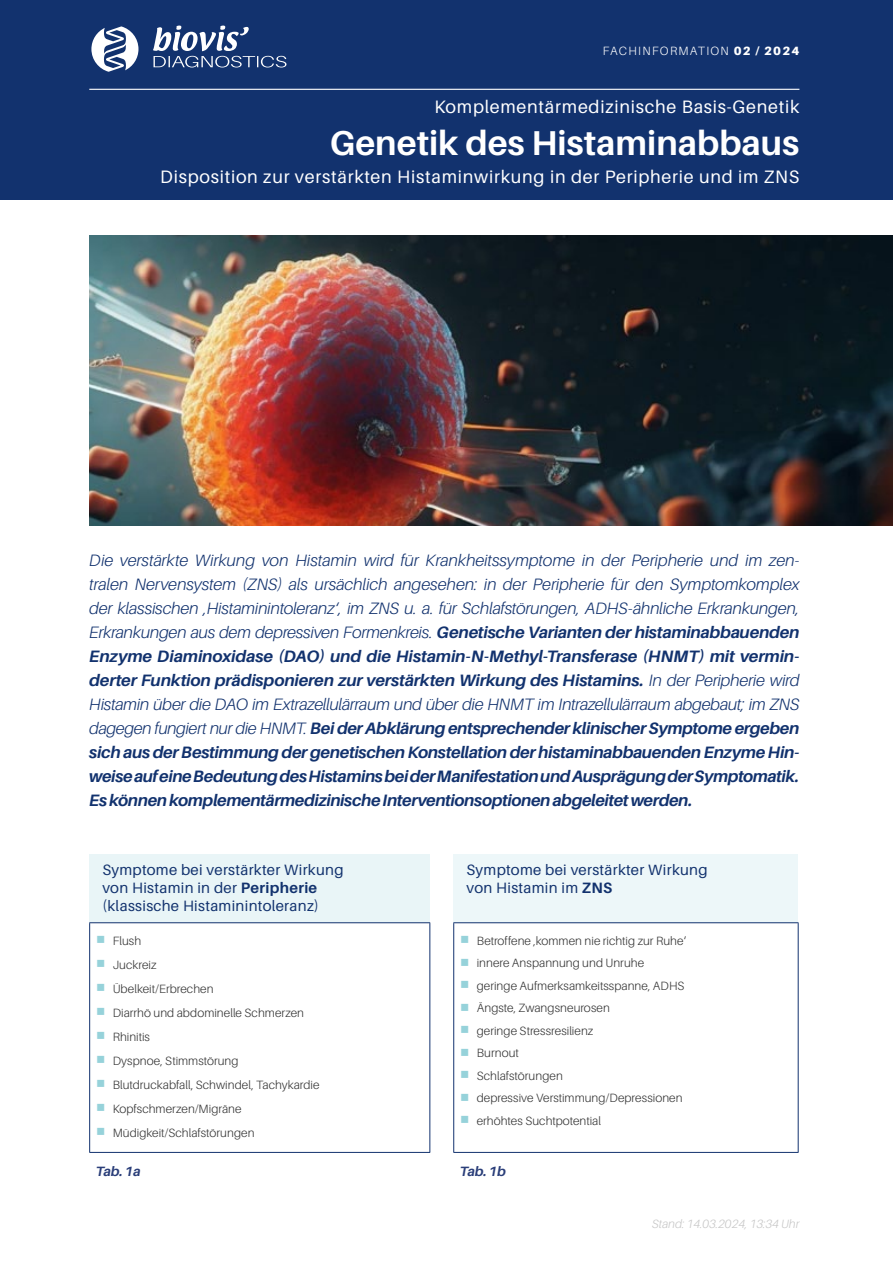
<style>
.page{position:relative;width:893px;height:1263px;background:#fff}
.page>*{position:absolute;margin:0;border:0;box-sizing:border-box;transform-origin:0 0}
.t1{font:700 34.5px "Aileron";color:#fff}
.t2{font:18px "Aileron";letter-spacing:.04em;color:#fff}
.iNTRO{font:italic 700 16.5px/24px "Aileron";letter-spacing:-.025em;color:#12326e;text-align:justify}
.Code___Price_Labels{font:15px/18px "Aileron";letter-spacing:.02em;color:#12326e}
.text{font:italic 700 13.5px "Aileron";letter-spacing:-.01em;color:#2a3e79}
.t3{font:300 12px "Aileron";letter-spacing:.005em;color:#333}
.t4{font:italic 300 12px "Aileron";color:#c6c6c6}
.t5{font:300 12px "Aileron";letter-spacing:.11em;color:#fff}
.s1{font-weight:900}
.s2{font-weight:300}
.s3{font-weight:700}
</style>
<div class="page">
<div style="left:0;top:0;width:893px;height:200px;background:#12326e"></div>
<hr style="left:89px;top:89px;width:710px;height:1px;background:#fff">
<img style="left:89px;top:236px;width:804px;height:289px">
<svg style="left:91px;top:26px;width:195px;height:46px"></svg>
<div style="left:90px;top:855px;width:340px;height:68px;background:#e9f5f7"></div>
<hr style="left:89px;top:1152px;width:341px;height:1px;background:#12326e">
<hr style="left:89px;top:923px;width:1px;height:229px;background:#12326e">
<hr style="left:89px;top:922px;width:341px;height:1px;background:#12326e">
<hr style="left:429px;top:923px;width:1px;height:229px;background:#12326e">
<div style="left:454px;top:855px;width:344px;height:68px;background:#edf7f9"></div>
<hr style="left:453px;top:923px;width:1px;height:229px;background:#12326e">
<hr style="left:453px;top:922px;width:345px;height:1px;background:#12326e">
<hr style="left:798px;top:923px;width:1px;height:229px;background:#12326e">
<hr style="left:453px;top:1152px;width:345px;height:1px;background:#12326e">
<p class="t5" style="left:603px;top:45px;width:198px">FACHINFORMATION <span class="s1">02 / 2024</span></p>
<p class="t2" style="left:434px;top:97px;width:367px">Komplementärmedizinische Basis-Genetik</p>
<p class="t1" style="left:330px;top:123px;width:471px">Genetik des Histaminabbaus</p>
<p class="t2" style="left:160px;top:167px;width:641px">Disposition zur verstärkten Histaminwirkung in der Peripherie und im ZNS</p>
<p class="iNTRO" style="left:89px;top:548px;width:712px"><span class="s2">Die verstärkte Wirkung von Histamin wird für Krankheitssymptome in der Peripherie und im zen&shy;tralen Nervensystem (ZNS) als ursächlich angesehen: in der Peripherie für den Symptomkomplex der klassischen ‚Histaminintoleranz‘, im ZNS u. a. für Schlafstörungen, ADHS-ähnliche Erkrankungen, Erkrankungen aus dem depressiven Formenkreis.</span> Genetische Varianten der histaminabbauenden Enzyme Diaminoxidase (DAO) und die Histamin-N-Methyl-Transferase (HNMT) mit vermin&shy;derter Funktion prädisponieren zur verstärkten Wirkung des Histamins. <span class="s2">In der Peripherie wird Histamin über die DAO im Extrazellulärraum und über die HNMT im Intrazellulärraum abgebaut; im ZNS dagegen fungiert nur die HNMT.</span> Bei der Abklärung entsprechender klinischer Symptome ergeben sich aus der Bestimmung der genetischen Konstellation der histaminabbauenden Enzyme Hin&shy;weise auf eine Bedeutung des Histamins bei der Manifestation und Ausprägung der Symptomatik.<br>Es können komplementärmedizinische Interventionsoptionen abgeleitet werden.</p>
<p class="Code___Price_Labels" style="left:102px;top:861px;width:243px">Symptome bei verstärkter Wirkung von Histamin in der <span class="s3">Peripherie </span>(klassische Histaminintoleranz)</p>
<p class="t3" style="left:113px;top:934px;width:30px">Flush</p>
<p class="t3" style="left:113px;top:958px;width:45px">Juckreiz</p>
<p class="t3" style="left:113px;top:982px;width:102px">Übelkeit/Erbrechen</p>
<p class="t3" style="left:113px;top:1006px;width:193px">Diarrhö und abdominelle Schmerzen</p>
<p class="t3" style="left:113px;top:1030px;width:39px">Rhinitis</p>
<p class="t3" style="left:113px;top:1054px;width:127px">Dyspnoe, Stimmstörung</p>
<p class="t3" style="left:113px;top:1078px;width:208px">Blutdruckabfall, Schwindel, Tachykardie</p>
<p class="t3" style="left:113px;top:1102px;width:130px">Kopfschmerzen/Migräne</p>
<p class="t3" style="left:113px;top:1126px;width:143px">Müdigkeit/Schlafstörungen</p>
<p class="text" style="left:96px;top:1163px;width:46px">Tab. 1a</p>
<p class="Code___Price_Labels" style="left:466px;top:861px;width:243px">Symptome bei verstärkter Wirkung von Histamin im <span class="s3">ZNS</span></p>
<p class="t3" style="left:477px;top:934px;width:211px">Betroffene ‚kommen nie richtig zur Ruhe‘</p>
<p class="t3" style="left:477px;top:956px;width:169px">innere Anspannung und Unruhe</p>
<p class="t3" style="left:477px;top:979px;width:209px">geringe Aufmerksamkeitsspanne, ADHS</p>
<p class="t3" style="left:477px;top:1001px;width:135px">Ängste, Zwangsneurosen</p>
<p class="t3" style="left:477px;top:1024px;width:118px">geringe Stressresilienz</p>
<p class="t3" style="left:477px;top:1046px;width:44px">Burnout</p>
<p class="t3" style="left:477px;top:1069px;width:88px">Schlafstörungen</p>
<p class="t3" style="left:477px;top:1091px;width:207px">depressive Verstimmung/Depressionen</p>
<p class="t3" style="left:477px;top:1114px;width:126px">erhöhtes Suchtpotential</p>
<p class="text" style="left:460px;top:1163px;width:48px">Tab. 1b</p>
<p class="t4" style="left:652px;top:1217px;width:149px">Stand: 14.03.2024, 13:34 Uhr</p>
</div>
